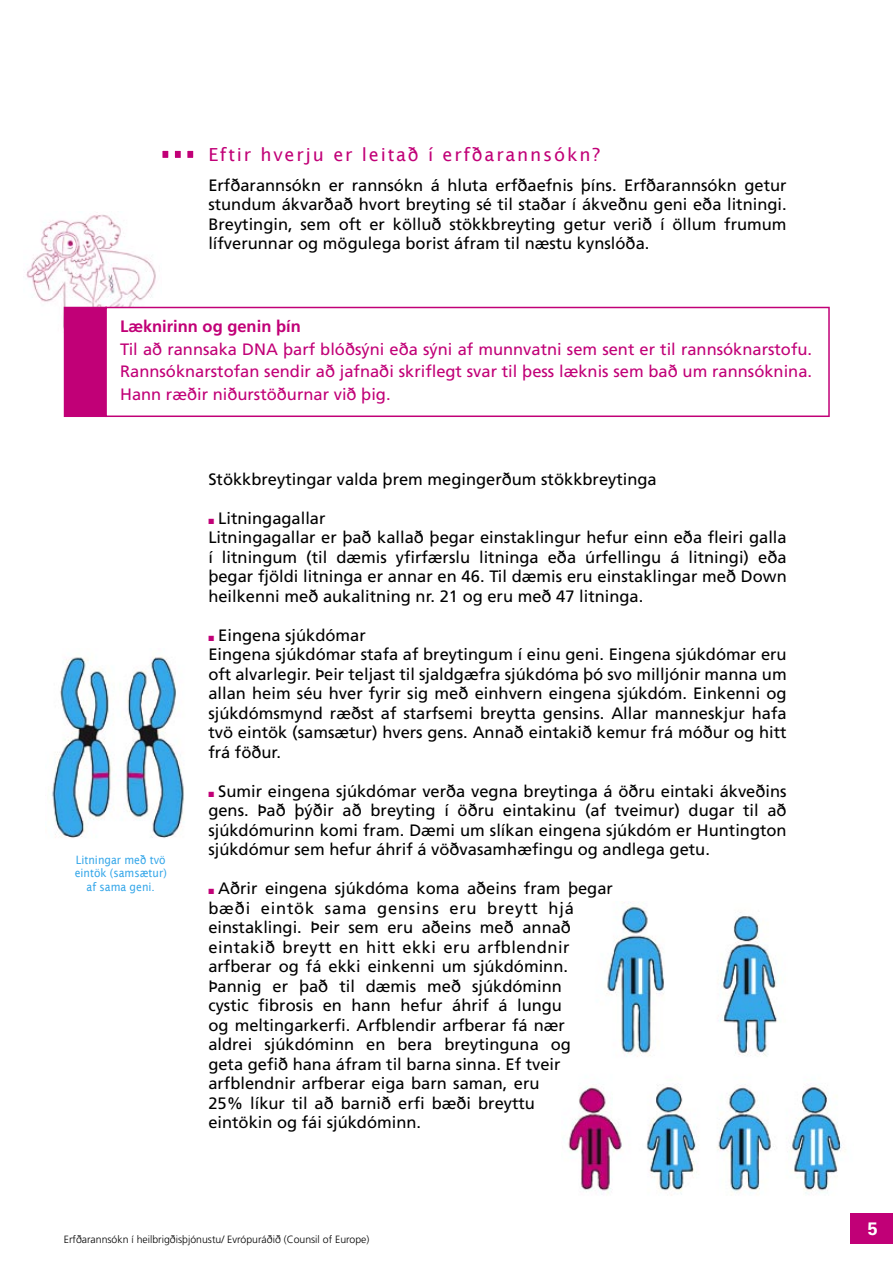
<style>
.page{position:relative;width:893px;height:1263px;background:#fff}
.page>*{position:absolute;margin:0;border:0;box-sizing:border-box;transform-origin:0 0}
.t1{font:18px "Lucida Sans";letter-spacing:.1em;color:#c10077}
.t2{font:700 18px "Univers";color:#fff}
.t3{font:16.5px/19.5px "Frutiger";color:#000;text-align:justify}
.t4{font:16.5px/22.5px "Frutiger";color:#c10077;text-align:justify}
.t5{font:700 16.5px "Frutiger";color:#c10077}
.t6{font:11.55px/13.5px "Lucida Sans";color:#36a7e9;text-align:center;scale:.91 1}
.t7{font:300 10.5px "Frutiger";color:#000}
</style>
<div class="page">
<div style="left:850px;top:1213px;width:43px;height:30px;background:#c10077"></div>
<img style="left:568px;top:901px;width:278px;height:295px">
<img style="left:26px;top:214px;width:136px;height:122px">
<img style="left:52px;top:656px;width:132px;height:182px">
<div style="left:64px;top:307px;width:104px;height:35px;background:#fff"></div>
<div style="left:65px;top:307px;width:41px;height:109px;background:#c10077"></div>
<hr style="left:64px;top:307px;width:41px;height:1px;background:#c10077">
<hr style="left:64px;top:308px;width:1px;height:107px;background:#c10077">
<hr style="left:107px;top:307px;width:723px;height:1px;background:#c10077">
<hr style="left:105px;top:307px;width:2px;height:110px;background:#c10077">
<hr style="left:828px;top:308px;width:2px;height:107px;background:#c10077">
<hr style="left:64px;top:415px;width:41px;height:2px;background:#c10077">
<hr style="left:107px;top:415px;width:723px;height:2px;background:#c10077">
<div style="left:186px;top:149px;width:9px;height:10px;background:#c10077"></div>
<div style="left:184px;top:148px;width:12px;height:13px;border:3px solid #fff"></div>
<div style="left:173px;top:149px;width:9px;height:10px;background:#c10077"></div>
<div style="left:172px;top:148px;width:12px;height:13px;border:3px solid #fff"></div>
<div style="left:161px;top:149px;width:9px;height:10px;background:#c10077"></div>
<div style="left:159px;top:148px;width:12px;height:13px;border:3px solid #fff"></div>
<p class="t1" style="left:208px;top:144px;width:393px">Eftir hverju er leitað í erfðarannsókn?</p>
<p class="t3" style="left:208px;top:175px;width:580px">Erfðarannsókn er rannsókn á hluta erfðaefnis þíns. Erfðarannsókn getur stundum ákvarðað hvort breyting sé til staðar í ákveðnu geni eða litningi.<br>Breytingin, sem oft er kölluð stökkbreyting getur verið í öllum frumum lífverunnar og mögulega borist áfram til næstu kynslóða.</p>
<p class="t5" style="left:120px;top:317px;width:182px">Læknirinn og genin þín</p>
<p class="t4" style="left:120px;top:338px;width:693px">Til að rannsaka DNA þarf blóðsýni eða sýni af munnvatni sem sent er til rannsóknarstofu.<br>Rannsóknarstofan sendir að jafnaði skriflegt svar til þess læknis sem bað um rannsóknina.<br>Hann ræðir niðurstöðurnar við þig.</p>
<p class="t6" style="left:75px;top:853px;width:103px">Litningar með tvö eintök (samsætur) af sama geni.</p>
<p class="t3" style="left:208px;top:469px;width:450px">Stökkbreytingar valda þrem megingerðum stökkbreytinga</p>
<p class="t3" style="left:218px;top:508px;width:109px">Litningagallar</p>
<p class="t3" style="left:208px;top:527px;width:580px">Litningagallar er það kallað þegar einstaklingur hefur einn eða fleiri galla í litningum (til dæmis yfirfærslu litninga eða úrfellingu á litningi) eða þegar fjöldi litninga er annar en 46. Til dæmis eru einstaklingar með Down heilkenni með aukalitning nr. 21 og eru með 47 litninga.</p>
<p class="t3" style="left:218px;top:625px;width:149px">Eingena sjúkdómar</p>
<p class="t3" style="left:208px;top:644px;width:580px">Eingena sjúkdómar stafa af breytingum í einu geni. Eingena sjúkdómar eru oft alvarlegir. Þeir teljast til sjaldgæfra sjúkdóma þó svo milljónir manna um allan heim séu hver fyrir sig með einhvern eingena sjúkdóm. Einkenni og sjúkdómsmynd ræðst af starfsemi breytta gensins. Allar manneskjur hafa tvö eintök (samsætur) hvers gens. Annað eintakið kemur frá móður og hitt frá föður.</p>
<p class="t3" style="left:208px;top:781px;width:580px;text-indent:10px">Sumir eingena sjúkdómar verða vegna breytinga á öðru eintaki ákveðins gens. Það þýðir að breyting í öðru eintakinu (af tveimur) dugar til að sjúkdómurinn komi fram. Dæmi um slíkan eingena sjúkdóm er Huntington sjúkdómur sem hefur áhrif á vöðvasamhæfingu og andlega getu.</p>
<p class="t3" style="left:208px;top:878px;width:406px;text-align:left;text-indent:10px">Aðrir eingena sjúkdóma koma aðeins fram þegar bæði eintök sama gensins eru breytt hjá einstaklingi. Þeir sem eru aðeins með annað eintakið breytt en hitt ekki eru arfblendnir arfberar og fá ekki einkenni um sjúkdóminn.<br>Þannig er það til dæmis með sjúkdóminn<br>cystic fibrosis en hann hefur áhrif á lungu<br>og meltingarkerfi. Arfblendir arfberar fá nær aldrei sjúkdóminn en bera breytinguna og<br>geta gefið hana áfram til barna sinna. Ef tveir arfblendnir arfberar eiga barn saman, eru<br>25% líkur til að barnið erfi bæði breyttu<br>eintökin og fái sjúkdóminn.</p>
<p class="t7" style="left:64px;top:1233px;width:307px">Erfðarannsókn í heilbrigðisþjónustu/ Evrópuráðið (Counsil of Europe)</p>
<p class="t2" style="left:868px;top:1218px;width:12px">5</p>
</div>
